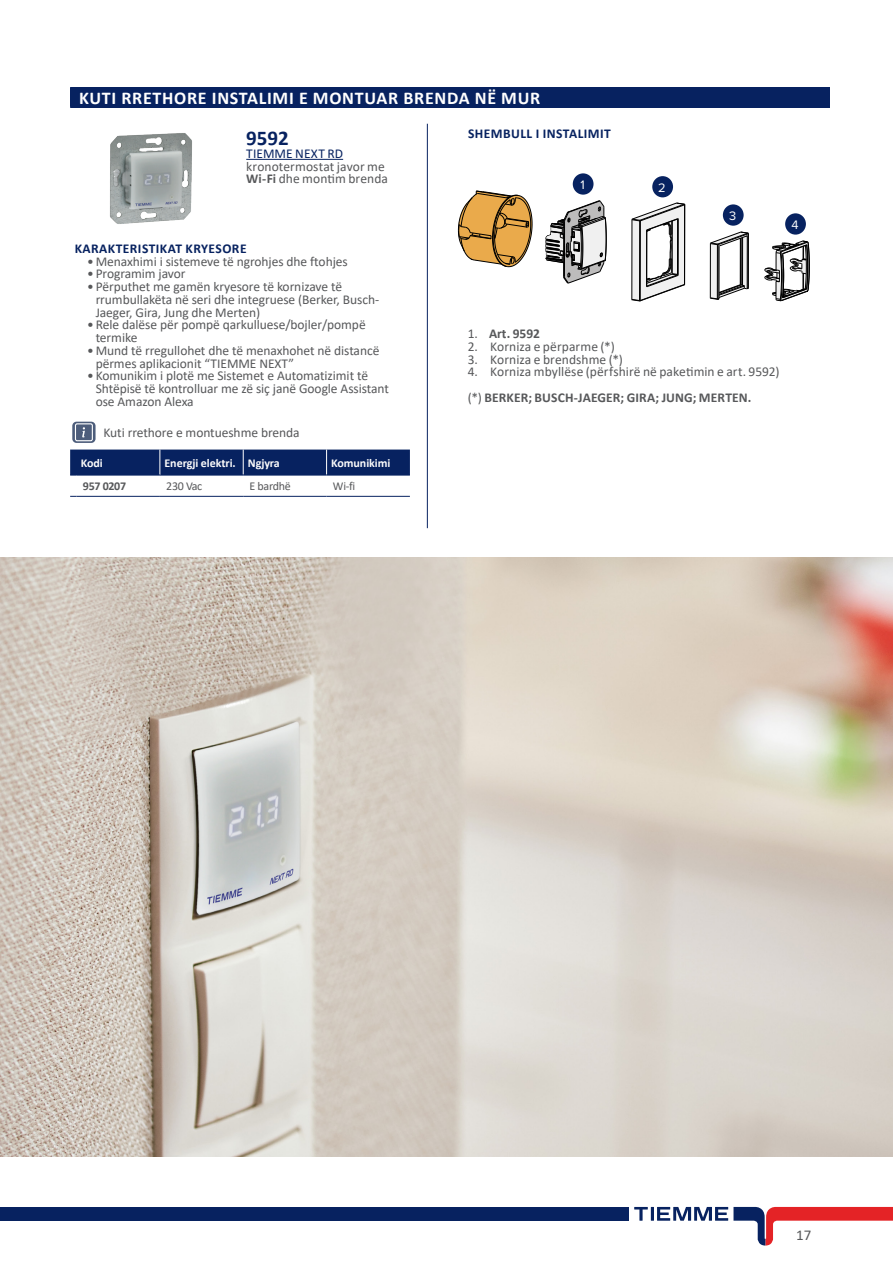
<style>
.page{position:relative;width:893px;height:1263px;background:#fff}
.page>*{position:absolute;margin:0;border:0;box-sizing:border-box;transform-origin:0 0}
.ARTICOLO_SOMMARIO{font:700 21px "Calibri";color:#072260}
.TITOLO_PARAGRAFO{font:700 18px "Calibri";letter-spacing:.04em;color:#fff}
.t1{font:15px "Calibri";color:#57585a}
.DESCRIZIONE_ARTICOLO{font:13.5px/12.8px "Calibri";letter-spacing:-.005em;color:#57585a}
.NOTE{font:13.5px "Calibri";letter-spacing:.005em;color:#57585a}
.NOTE-2{font:700 13.5px "Calibri";letter-spacing:.01em;color:#57585a}
.TIT_DESCR_LONG_1{font:700 13.5px "Calibri";letter-spacing:.035em;color:#072260}
.TESTO_NOTA{font:13.5px "Calibri";letter-spacing:-.005em;color:#57585a}
.TESTO_PALLINO{font:12.75px "Proxima Nova";color:#fff}
.TITOLO_1_CELLA_ART{font:700 12px "Calibri";letter-spacing:-.005em;color:#fcfcfc}
.VOCI_TAB{font:12px "Calibri";letter-spacing:-.025em;color:#57585a}
.SKU{font:700 12px "Calibri";letter-spacing:-.025em;color:#57585a}
.s1{color:#072260}
.s2{font-weight:700}
.s3{font-weight:400}
</style>
<div class="page">
<svg style="left:634px;top:1207px;width:14px;height:14px"></svg>
<hr style="left:651px;top:1207px;width:3px;height:14px;background:#072260">
<div style="left:0;top:1207px;width:629px;height:14px;background:#072260"></div>
<svg style="left:657px;top:1207px;width:236px;height:38px"></svg>
<hr style="left:427px;top:124px;width:1px;height:404px;background:#072260">
<img style="left:110px;top:133px;width:82px;height:91px">
<hr style="left:246px;top:159px;width:97px;height:1px;background:#072260">
<svg style="left:72px;top:422px;width:24px;height:21px"></svg>
<svg style="left:72px;top:421px;width:21px;height:20px"></svg>
<hr style="left:77px;top:496px;width:83px;height:1px;background:#072260">
<hr style="left:160px;top:496px;width:83px;height:1px;background:#072260">
<hr style="left:243px;top:496px;width:84px;height:1px;background:#072260">
<hr style="left:327px;top:496px;width:83px;height:1px;background:#072260">
<div style="left:70px;top:450px;width:340px;height:26px;background:#072260"></div>
<hr style="left:243px;top:475px;width:84px;height:1px;background:#072260">
<hr style="left:327px;top:475px;width:83px;height:1px;background:#072260">
<div style="left:70px;top:87px;width:759px;height:20px;background:#072260"></div>
<img style="left:0;top:557px;width:893px;height:600px">
<svg style="left:457px;top:191px;width:76px;height:77px"></svg>
<svg style="left:546px;top:200px;width:61px;height:84px"></svg>
<svg style="left:631px;top:203px;width:55px;height:98px"></svg>
<svg style="left:710px;top:232px;width:39px;height:68px"></svg>
<svg style="left:764px;top:241px;width:46px;height:60px"></svg>
<div style="left:573px;top:173px;width:20px;height:22px;background:#072260;border-radius:50%"></div>
<div style="left:652px;top:176px;width:21px;height:21px;background:#072260;border-radius:50%"></div>
<div style="left:723px;top:204px;width:21px;height:22px;background:#072260;border-radius:50%"></div>
<div style="left:785px;top:213px;width:21px;height:22px;background:#072260;border-radius:50%"></div>
<p class="TITOLO_PARAGRAFO" style="left:79px;top:85px;width:463px">KUTI RRETHORE INSTALIMI E MONTUAR BRENDA NË MUR</p>
<p class="TIT_DESCR_LONG_1" style="left:468px;top:124px;width:144px">SHEMBULL I INSTALIMIT</p>
<p class="ARTICOLO_SOMMARIO" style="left:246px;top:123px;width:44px">9592</p>
<p class="DESCRIZIONE_ARTICOLO" style="left:246px;top:147px;width:143px"><span class="s1">TIEMME NEXT RD </span>kronotermostat javor me<br><span class="s2">Wi-Fi</span> dhe montim brenda</p>
<p class="TESTO_PALLINO" style="left:580px;top:175px;width:6px">1</p>
<p class="TESTO_PALLINO" style="left:658px;top:178px;width:9px">2</p>
<p class="TESTO_PALLINO" style="left:729px;top:206px;width:9px">3</p>
<p class="TIT_DESCR_LONG_1" style="left:75px;top:239px;width:173px">KARAKTERISTIKAT KRYESORE</p>
<p class="DESCRIZIONE_ARTICOLO" style="left:87px;top:254px;width:262px">•Menaxhimi i sistemeve të ngrohjes dhe ftohjes</p>
<p class="DESCRIZIONE_ARTICOLO" style="left:87px;top:267px;width:100px">• Programim javor</p>
<p class="DESCRIZIONE_ARTICOLO" style="left:96px;top:280px;width:285px;text-indent:-9px">• Përputhet me gamën kryesore të kornizave të rrumbullakëta në seri dhe integruese (Berker, Busch-<br>Jaeger, Gira, Jung dhe Merten)</p>
<p class="DESCRIZIONE_ARTICOLO" style="left:96px;top:318px;width:272px;text-indent:-9px">• Rele dalëse për pompë qarkulluese/bojler/pompë termike</p>
<p class="DESCRIZIONE_ARTICOLO" style="left:96px;top:344px;width:285px;text-indent:-9px">•Mund të rregullohet dhe të menaxhohet në distancë përmes aplikacionit “TIEMME NEXT”</p>
<p class="DESCRIZIONE_ARTICOLO" style="left:96px;top:369px;width:295px;text-indent:-9px">• Komunikim i plotë me Sistemet e Automatizimit të<br>Shtëpisë të kontrolluar me zë siç janë Google Assistant ose Amazon Alexa</p>
<p class="TESTO_NOTA" style="left:103px;top:423px;width:198px">Kuti rrethore e montueshme brenda</p>
<p class="TITOLO_1_CELLA_ART" style="left:81px;top:454px;width:24px">Kodi</p>
<p class="TITOLO_1_CELLA_ART" style="left:165px;top:454px;width:73px">Energji elektri.</p>
<p class="TITOLO_1_CELLA_ART" style="left:248px;top:454px;width:33px">Ngjyra</p>
<p class="TITOLO_1_CELLA_ART" style="left:331px;top:454px;width:61px">Komunikimi</p>
<p class="SKU" style="left:83px;top:478px;width:45px">957 0207</p>
<p class="VOCI_TAB" style="left:166px;top:478px;width:38px">230 Vac</p>
<p class="VOCI_TAB" style="left:250px;top:478px;width:43px">E bardhë</p>
<p class="VOCI_TAB" style="left:333px;top:478px;width:24px">Wi-fi</p>
<p class="NOTE-2" style="left:468px;top:324px;width:74px"><span class="s3">1.</span> Art. 9592</p>
<p class="NOTE" style="left:468px;top:337px;width:149px">2. Korniza e përparme (*)</p>
<p class="NOTE" style="left:468px;top:350px;width:157px">3. Korniza e brendshme (*)</p>
<p class="NOTE" style="left:468px;top:363px;width:313px">4. Korniza mbyllëse (përfshirë në paketimin e art. 9592)</p>
<p class="NOTE-2" style="left:468px;top:388px;width:285px"><span class="s3">(*)</span> BERKER; BUSCH-JAEGER; GIRA; JUNG; MERTEN.</p>
<p class="TESTO_PALLINO" style="left:791px;top:215px;width:9px">4</p>
<p class="t1" style="left:796px;top:1224px;width:17px">17</p>
</div>
